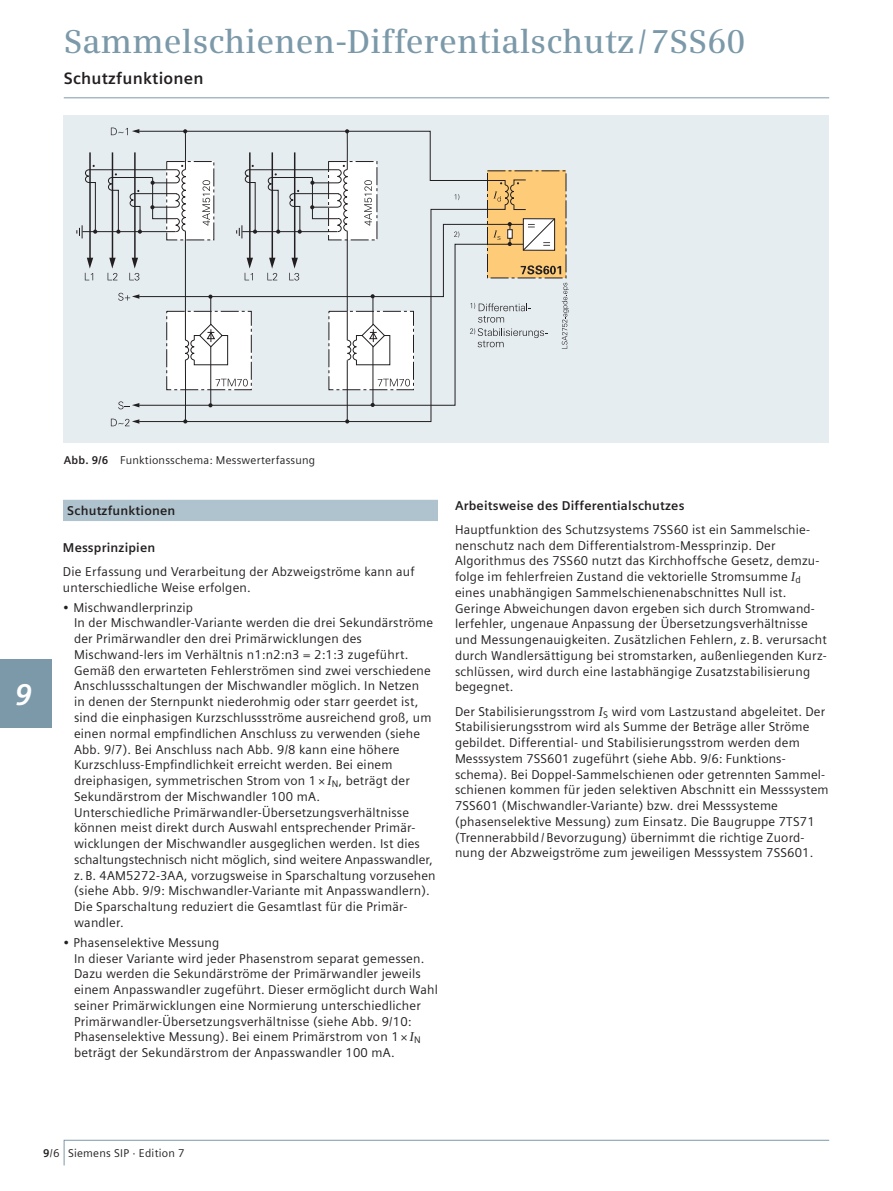
<style>
.page{position:relative;width:893px;height:1191px;background:#fff}
.page>*{position:absolute;margin:0;border:0;box-sizing:border-box;transform-origin:0 0}
.t1{font:600 33px "Siemens Serif";letter-spacing:.005em;color:#7b99a9}
.t2{font:italic 700 30px "Siemens Sans";color:#fff}
.t3{font:700 16.5px "Siemens Sans";letter-spacing:.015em;color:#231f20}
.t4{font:12.75px/15.8px "Siemens Sans";letter-spacing:.015em;color:#231f20}
.t5{font:700 12.75px "Siemens Sans";letter-spacing:.015em;color:#231f20}
.t6{font:11.25px "Siemens Sans";letter-spacing:.02em;color:#231f20}
.s1{font-weight:700}
.s2{font-family:"Siemens Serif";font-style:italic}
</style>
<div class="page">
<hr style="left:64px;top:97px;width:765px;height:1px;background:#7b99a9">
<svg style="left:63px;top:1139px;width:767px;height:27px"></svg>
<div style="left:63px;top:500px;width:375px;height:21px;background:#afc3ce"></div>
<div style="left:64px;top:115px;width:765px;height:327px;background:#e5edf1"></div>
<svg style="left:77px;top:128px;width:492px;height:298px"></svg>
<div style="left:0;top:659px;width:51px;height:68px;background:#7b99a9"></div>
<p class="t1" style="left:64px;top:28px;width:683px">Sammelschienen-Differentialschutz / 7SS60</p>
<p class="t3" style="left:64px;top:71px;width:141px">Schutzfunktionen</p>
<p class="t2" style="left:15px;top:682px;width:19px">9</p>
<p class="t6" style="left:64px;top:455px;width:253px"><span class="s1">Abb. 9/6</span> Funktionsschema: Messwerterfassung</p>
<p class="t5" style="left:67px;top:505px;width:110px">Schutzfunktionen</p>
<p class="t4" style="left:63px;top:536px;width:353px;line-height:24.3px"><span class="s1">Messprinzipien<br></span>Die Erfassung und Verarbeitung der Abzweigströme kann auf</p>
<p class="t4" style="left:63px;top:580px;width:189px">unterschiedliche Weise erfolgen.</p>
<p class="t4" style="left:74px;top:600px;width:363px;text-indent:-11px">• Mischwandlerprinzip<br>In der Mischwandler-Variante werden die drei Sekundärströme der Primärwandler den drei Primärwicklungen des Mischwand-lers im Verhältnis n1:n2:n3 = 2:1:3 zugeführt.<br>Gemäß den erwarteten Fehlerströmen sind zwei verschiedene Anschlussschaltungen der Mischwandler möglich. In Netzen<br>in denen der Sternpunkt niederohmig oder starr geerdet ist, sind die einphasigen Kurzschlussströme ausreichend groß, um einen normal empfindlichen Anschluss zu verwenden (siehe Abb. 9/7). Bei Anschluss nach Abb. 9/8 kann eine höhere Kurzschluss-Empfindlichkeit erreicht werden. Bei einem dreiphasigen, symmetrischen Strom von 1 × <span class="s2">I</span><sub>N</sub>, beträgt der Sekundärstrom der Mischwandler 100 mA.<br>Unterschiedliche Primärwandler-Übersetzungsverhältnisse können meist direkt durch Auswahl entsprechender Primär&shy;wicklungen der Mischwandler ausgeglichen werden. Ist dies schaltungstechnisch nicht möglich, sind weitere Anpasswandler, z. B. 4AM5272-3AA, vorzugsweise in Sparschaltung vorzusehen (siehe Abb. 9/9: Mischwandler-Variante mit Anpasswandlern).<br>Die Sparschaltung reduziert die Gesamtlast für die Primär&shy;wandler.</p>
<p class="t4" style="left:74px;top:935px;width:365px;text-indent:-11px">• Phasenselektive Messung<br>In dieser Variante wird jeder Phasenstrom separat gemessen.<br>Dazu werden die Sekundärströme der Primärwandler jeweils einem Anpasswandler zugeführt. Dieser ermöglicht durch Wahl seiner Primärwicklungen eine Normierung unterschiedlicher Primärwandler-Übersetzungsverhältnisse (siehe Abb. 9/10:<br>Phasenselektive Messung). Bei einem Primärstrom von 1 × <span class="s2">I</span><sub>N </sub>beträgt der Sekundärstrom der Anpasswandler 100 mA.</p>
<p class="t4" style="left:455px;top:494px;width:357px;line-height:24.3px"><span class="s1">Arbeitsweise des Differentialschutzes<br></span>Hauptfunktion des Schutzsystems 7SS60 ist ein Sammelschie-</p>
<p class="t4" style="left:455px;top:538px;width:373px">nenschutz nach dem Differentialstrom-Messprinzip. Der Algorithmus des 7SS60 nutzt das Kirchhoffsche Gesetz, demzu&shy;folge im fehlerfreien Zustand die vektorielle Stromsumme <span class="s2">I</span><sub>d </sub>eines unabhängigen Sammelschienenabschnittes Null ist.<br>Geringe Abweichungen davon ergeben sich durch Stromwand&shy;lerfehler, ungenaue Anpassung der Übersetzungsverhältnisse und Messungenauigkeiten. Zusätzlichen Fehlern, z. B. verursacht durch Wandlersättigung bei stromstarken, außenliegenden Kurz&shy;schlüssen, wird durch eine lastabhängige Zusatzstabilisierung begegnet.</p>
<p class="t4" style="left:455px;top:704px;width:375px">Der Stabilisierungsstrom <span class="s2">I</span><sub>S</sub> wird vom Lastzustand abgeleitet. Der Stabilisierungsstrom wird als Summe der Beträge aller Ströme gebildet. Differential- und Stabilisierungsstrom werden dem Messsystem 7SS601 zugeführt (siehe Abb. 9/6: Funktions&shy;schema). Bei Doppel-Sammelschienen oder getrennten Sammel&shy;schienen kommen für jeden selektiven Abschnitt ein Messsystem 7SS601 (Mischwandler-Variante) bzw. drei Messsysteme (phasenselektive Messung) zum Einsatz. Die Baugruppe 7TS71 (Trennerabbild / Bevorzugung) übernimmt die richtige Zuord&shy;nung der Abzweigströme zum jeweiligen Messsystem 7SS601.</p>
<p class="t6" style="left:43px;top:1148px;width:143px"><span class="s1">9</span>/6 Siemens SIP · Edition 7</p>
</div>
